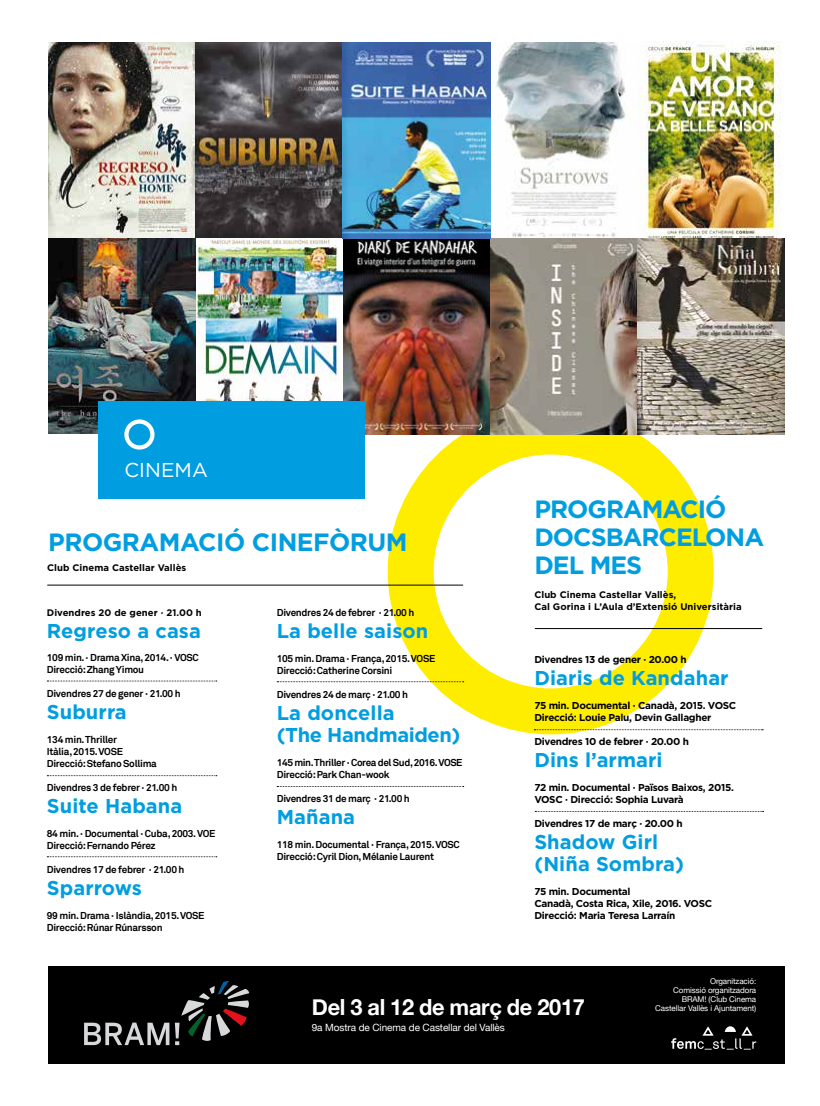
<style>
.page{position:relative;width:820px;height:1106px;background:#fff}
.page>*{position:absolute;margin:0;border:0;box-sizing:border-box;transform-origin:0 0}
.t1{font:700 25px/28px "Gotham";letter-spacing:-.04em;color:#009ee0}
.t2{font:700 25px "Gotham";letter-spacing:-.02em;color:#009ee0}
.t3{font:700 22.2px "Helvetica Neue";letter-spacing:-.01em;color:#fff}
.t4{font:700 20px/22px "Gotham";letter-spacing:.005em;color:#009ee0}
.t5{font:700 20px/22px "Gotham";letter-spacing:-.02em;color:#009ee0}
.t6{font:20px "Gotham";letter-spacing:.005em;color:#fff}
.t7{font:700 10px/12px "Akkurat";letter-spacing:-.03em;color:#000}
.t8{font:700 10px/12px "Gotham";letter-spacing:-.03em;color:#000}
.t9{font:10px "Helvetica Neue";letter-spacing:-.01em;color:#fff}
.t10{font:700 9.5px/12px "Gotham";letter-spacing:.005em;color:#000}
.t11{font:8px/9px "Helvetica Neue";letter-spacing:-.01em;color:#fff;text-align:right}
</style>
<div class="page">
<div style="left:387px;top:408px;width:326px;height:326px;border:46px solid #ffed00;border-radius:50%"></div>
<img style="left:48px;top:42px;width:736px;height:392px">
<div style="left:48px;top:965px;width:736px;height:98px;background:#000"></div>
<svg style="left:671px;top:1026px;width:85px;height:23px"></svg>
<hr style="left:47px;top:584px;width:416px;height:1px;background:#000">
<hr style="left:534px;top:628px;width:228px;height:1px;background:#000">
<svg style="left:47px;top:680px;width:170px;height:1px"></svg>
<svg style="left:277px;top:681px;width:186px;height:1px"></svg>
<svg style="left:534px;top:729px;width:229px;height:1px"></svg>
<svg style="left:535px;top:811px;width:228px;height:1px"></svg>
<svg style="left:277px;top:786px;width:186px;height:1px"></svg>
<svg style="left:47px;top:775px;width:170px;height:1px"></svg>
<svg style="left:47px;top:856px;width:170px;height:1px"></svg>
<svg style="left:84px;top:1022px;width:85px;height:23px"></svg>
<svg style="left:175px;top:981px;width:74px;height:64px"></svg>
<div style="left:98px;top:401px;width:267px;height:97px;background:#009ee0"></div>
<div style="left:124px;top:419px;width:30px;height:30px;border:4px solid #fff;border-radius:50%"></div>
<h3 class="t6" style="left:124px;top:459px;width:85px">CINEMA</h3>
<h1 class="t2" style="left:48px;top:526px;width:361px">PROGRAMACIÓ CINEFÒRUM</h1>
<p class="t10" style="left:47px;top:562px;width:140px">Club Cinema Castellar Vallès</p>
<p class="t10" style="left:47px;top:606px;width:156px">Divendres 20 de gener · 21.00 h</p>
<h3 class="t4" style="left:47px;top:619px;width:155px">Regreso a casa</h3>
<p class="t7" style="left:47px;top:651px;width:153px">109 min. · Drama Xina, 2014. · VOSC<br>Direcció: Zhang Yimou</p>
<p class="t7" style="left:47px;top:687px;width:135px">Divendres 27 de gener · 21.00 h</p>
<h3 class="t4" style="left:47px;top:700px;width:81px">Suburra</h3>
<p class="t7" style="left:47px;top:733px;width:111px">134 min. Thriller<br>Itàlia, 2015. VOSE<br>Direcció: Stefano Sollima</p>
<p class="t7" style="left:47px;top:781px;width:132px">Divendres 3 de febrer · 21.00 h</p>
<h3 class="t4" style="left:47px;top:794px;width:137px">Suite Habana</h3>
<p class="t7" style="left:47px;top:827px;width:170px">84 min. · Documental · Cuba, 2003. VOE<br>Direcció: Fernando Pérez</p>
<p class="t7" style="left:47px;top:863px;width:139px">Divendres 17 de febrer · 21.00 h</p>
<h3 class="t4" style="left:47px;top:876px;width:96px">Sparrows</h3>
<p class="t7" style="left:47px;top:909px;width:159px">99 min. Drama · Islàndia, 2015. VOSE<br>Direcció: Rúnar Rúnarsson</p>
<p class="t7" style="left:277px;top:606px;width:139px">Divendres 24 de febrer · 21.00 h</p>
<h3 class="t4" style="left:277px;top:619px;width:153px">La belle saison</h3>
<p class="t7" style="left:277px;top:652px;width:160px">105 min. Drama · França, 2015. VOSE<br>Direcció: Catherine Corsini</p>
<p class="t7" style="left:277px;top:688px;width:133px">Divendres 24 de març · 21.00 h</p>
<h3 class="t5" style="left:277px;top:701px;width:185px">La doncella<br>(The Handmaiden)</h3>
<p class="t7" style="left:277px;top:756px;width:187px">145 min. Thriller · Corea del Sud, 2016. VOSE<br>Direcció: Park Chan-wook</p>
<p class="t7" style="left:277px;top:792px;width:134px">Divendres 31 de març · 21.00 h</p>
<h3 class="t4" style="left:277px;top:805px;width:80px">Mañana</h3>
<p class="t7" style="left:277px;top:838px;width:184px">118 min. Documental · França, 2015. VOSC<br>Direcció: Cyril Dion, Mélanie Laurent</p>
<h1 class="t1" style="left:534px;top:495px;width:231px">PROGRAMACIÓ<br>DOCSBARCELONA<br>DEL MES</h1>
<p class="t10" style="left:534px;top:588px;width:209px">Club Cinema Castellar Vallès,<br>Cal Gorina i L’Aula d’Extensió Universitària</p>
<p class="t8" style="left:534px;top:653px;width:154px">Divendres 13 de gener · 20.00 h</p>
<h3 class="t4" style="left:534px;top:666px;width:196px">Diaris de Kandahar</h3>
<p class="t8" style="left:534px;top:699px;width:203px">75 min. Documental · Canadà, 2015. VOSC<br>Direcció: Louie Palu, Devin Gallagher</p>
<p class="t8" style="left:534px;top:735px;width:156px">Divendres 10 de febrer · 20.00 h</p>
<h3 class="t4" style="left:534px;top:748px;width:130px">Dins l’armari</h3>
<p class="t8" style="left:534px;top:781px;width:201px">72 min. Documental · Països Baixos, 2015.<br>VOSC · Direcció: Sophia Luvarà</p>
<p class="t8" style="left:534px;top:817px;width:150px">Divendres 17 de març · 20.00 h</p>
<h3 class="t4" style="left:534px;top:830px;width:151px">Shadow Girl (Niña Sombra)</h3>
<p class="t8" style="left:534px;top:885px;width:179px">75 min. Documental<br>Canadà, Costa Rica, Xile, 2016. VOSC<br>Direcció: Maria Teresa Larraín</p>
<h2 class="t3" style="left:312px;top:993px;width:274px">Del 3 al 12 de març de 2017</h2>
<p class="t9" style="left:312px;top:1021px;width:194px">9a Mostra de Cinema de Castellar del Vallès</p>
<p class="t11" style="left:655px;top:976px;width:102px">Organització:<br>Comissió organitzadora<br>BRAM! (Club Cinema<br>Castellar Vallès i Ajuntament)</p>
</div>
